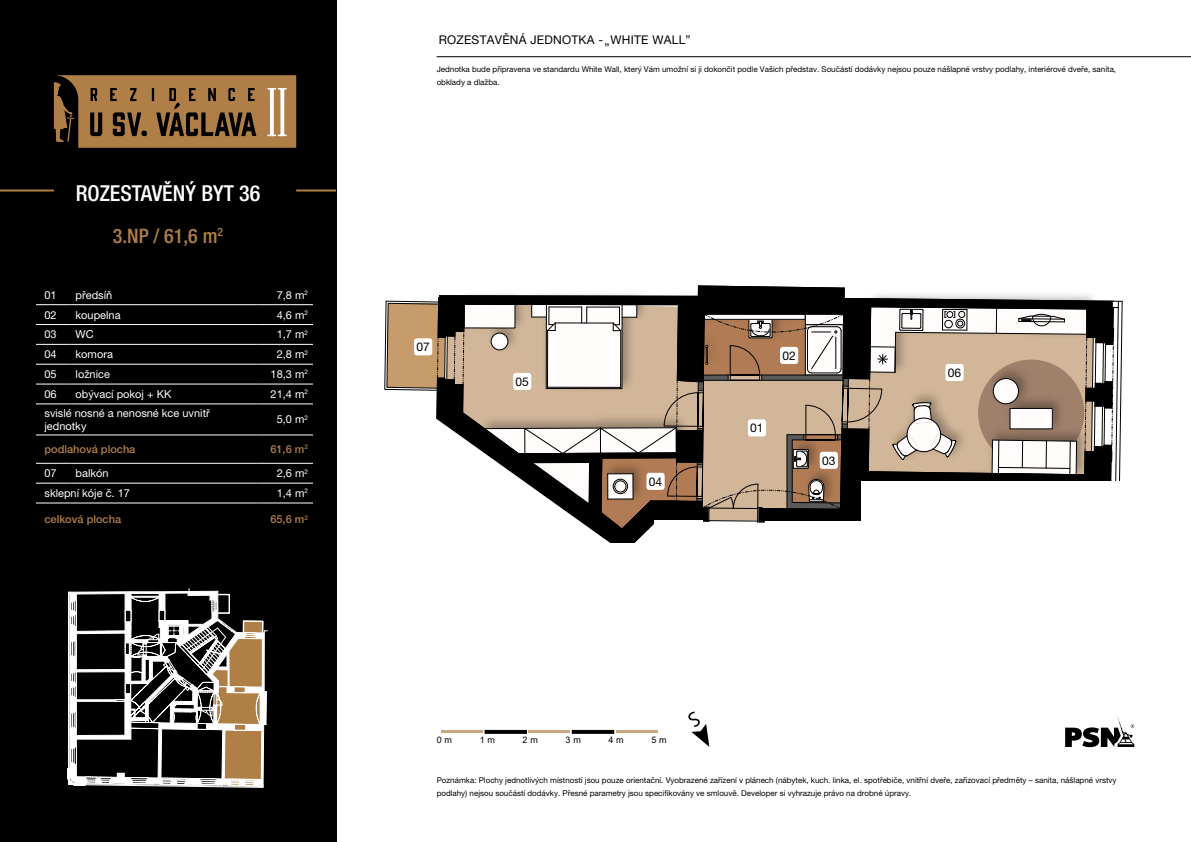
<style>
.page{position:relative;width:1191px;height:842px;background:#fff}
.page>*{position:absolute;margin:0;border:0;box-sizing:border-box;transform-origin:0 0}
.t1{font:500 condensed 22px "Helvetica Neue LT Pro";color:#fff}
.t2{font:500 condensed 20px "Helvetica Neue LT Pro";color:#b07f46}
.t3{font:12px "Helvetica Neue LT Pro";letter-spacing:.02em;color:#000}
.t4{font:11px/13.2px "Helvetica Neue LT Pro";color:#fff}
.t5{font:500 11px "Helvetica Neue LT Pro";color:#b07f46}
.t6{font:9px "Arial";color:#000}
.t7{font:8px/12.5px "Helvetica Neue LT Pro";color:#000}
</style>
<div class="page">
<svg style="left:1065px;top:717px;width:69px;height:30px"></svg>
<div style="left:0;top:0;width:336px;height:842px;background:#000"></div>
<hr style="left:437px;top:56px;width:754px;height:1px;background:#000">
<svg style="left:384px;top:56px;width:738px;height:487px"></svg>
<div style="left:861px;top:481px;width:273px;height:123px;background:#fff"></div>
<div style="left:422px;top:271px;width:16px;height:25px;background:#fff"></div>
<hr style="left:441px;top:730px;width:42px;height:3px;background:#c9a780">
<hr style="left:528px;top:730px;width:42px;height:3px;background:#c9a780">
<hr style="left:485px;top:730px;width:42px;height:3px;background:#000">
<hr style="left:572px;top:730px;width:42px;height:3px;background:#000">
<hr style="left:616px;top:730px;width:41px;height:3px;background:#c9a780">
<svg style="left:688px;top:711px;width:21px;height:36px"></svg>
<svg style="left:54px;top:75px;width:242px;height:73px"></svg>
<hr style="left:296px;top:189px;width:40px;height:2px;background:#b07f46">
<hr style="left:0;top:189px;width:54px;height:2px;background:#b07f46">
<svg style="left:68px;top:589px;width:199px;height:199px"></svg>
<hr style="left:36px;top:304px;width:35px;height:1px;background:#fff">
<hr style="left:71px;top:304px;width:187px;height:1px;background:#fff">
<hr style="left:258px;top:304px;width:55px;height:1px;background:#fff">
<hr style="left:36px;top:324px;width:35px;height:1px;background:#fff">
<hr style="left:71px;top:324px;width:187px;height:1px;background:#fff">
<hr style="left:258px;top:324px;width:55px;height:1px;background:#fff">
<hr style="left:36px;top:344px;width:35px;height:1px;background:#fff">
<hr style="left:71px;top:344px;width:187px;height:1px;background:#fff">
<hr style="left:258px;top:344px;width:55px;height:1px;background:#fff">
<hr style="left:36px;top:364px;width:35px;height:1px;background:#fff">
<hr style="left:71px;top:364px;width:187px;height:1px;background:#fff">
<hr style="left:258px;top:364px;width:55px;height:1px;background:#fff">
<hr style="left:36px;top:384px;width:35px;height:1px;background:#fff">
<hr style="left:71px;top:384px;width:187px;height:1px;background:#fff">
<hr style="left:258px;top:384px;width:55px;height:1px;background:#fff">
<hr style="left:36px;top:403px;width:35px;height:1px;background:#fff">
<hr style="left:71px;top:403px;width:187px;height:1px;background:#fff">
<hr style="left:258px;top:403px;width:55px;height:1px;background:#fff">
<hr style="left:36px;top:434px;width:35px;height:1px;background:#fff">
<hr style="left:71px;top:434px;width:187px;height:1px;background:#fff">
<hr style="left:258px;top:434px;width:55px;height:1px;background:#fff">
<hr style="left:36px;top:463px;width:35px;height:1px;background:#fff">
<hr style="left:71px;top:463px;width:187px;height:1px;background:#fff">
<hr style="left:258px;top:463px;width:55px;height:1px;background:#fff">
<hr style="left:36px;top:483px;width:35px;height:1px;background:#fff">
<hr style="left:71px;top:483px;width:187px;height:1px;background:#fff">
<hr style="left:258px;top:483px;width:55px;height:1px;background:#fff">
<hr style="left:36px;top:502px;width:35px;height:1px;background:#fff">
<hr style="left:71px;top:502px;width:187px;height:1px;background:#fff">
<hr style="left:258px;top:502px;width:55px;height:1px;background:#fff">
<div style="left:748px;top:419px;width:18px;height:17px;background:#fff;border-radius:3px"></div>
<div style="left:780px;top:347px;width:18px;height:17px;background:#fff;border-radius:3px"></div>
<div style="left:819px;top:452px;width:19px;height:17px;background:#fff;border-radius:3px"></div>
<div style="left:646px;top:473px;width:18px;height:17px;background:#fff;border-radius:3px"></div>
<div style="left:513px;top:373px;width:18px;height:17px;background:#fff;border-radius:3px"></div>
<div style="left:945px;top:364px;width:18px;height:17px;background:#fff;border-radius:3px"></div>
<div style="left:414px;top:338px;width:18px;height:17px;background:#fff;border-radius:3px"></div>
<h1 class="t1" style="left:76px;top:180px;width:186px">ROZESTAVĚNÝ BYT 36</h1>
<h2 class="t2" style="left:113px;top:224px;width:112px">3.NP / 61,6 m<sup>2</sup></h2>
<h3 class="t4" style="left:45px;top:288px;width:14px">01</h3>
<h3 class="t4" style="left:76px;top:288px;width:38px">předsíň</h3>
<h3 class="t4" style="left:277px;top:288px;width:33px">7,8 m<sup>2</sup></h3>
<h3 class="t4" style="left:45px;top:308px;width:14px">02</h3>
<h3 class="t4" style="left:76px;top:308px;width:47px">koupelna</h3>
<h3 class="t4" style="left:277px;top:308px;width:33px">4,6 m<sup>2</sup></h3>
<h3 class="t4" style="left:45px;top:328px;width:14px">03</h3>
<h3 class="t4" style="left:76px;top:328px;width:20px">WC</h3>
<h3 class="t4" style="left:277px;top:328px;width:33px">1,7 m<sup>2</sup></h3>
<h3 class="t4" style="left:45px;top:348px;width:14px">04</h3>
<h3 class="t4" style="left:76px;top:348px;width:39px">komora</h3>
<h3 class="t4" style="left:277px;top:348px;width:33px">2,8 m<sup>2</sup></h3>
<h3 class="t4" style="left:45px;top:367px;width:14px">05</h3>
<h3 class="t4" style="left:76px;top:367px;width:36px">ložnice</h3>
<h3 class="t4" style="left:270px;top:367px;width:39px">18,3 m<sup>2</sup></h3>
<h3 class="t4" style="left:45px;top:387px;width:14px">06</h3>
<h3 class="t4" style="left:76px;top:387px;width:97px">obývací pokoj + KK</h3>
<h3 class="t4" style="left:270px;top:387px;width:39px">21,4 m<sup>2</sup></h3>
<h3 class="t4" style="left:45px;top:406px;width:167px">svislé nosné a nenosné kce uvnitř jednotky</h3>
<h3 class="t4" style="left:277px;top:413px;width:33px">5,0 m<sup>2</sup></h3>
<h3 class="t5" style="left:45px;top:443px;width:92px">podlahová plocha</h3>
<h3 class="t5" style="left:270px;top:443px;width:39px">61,6 m<sup>2</sup></h3>
<h3 class="t4" style="left:45px;top:466px;width:14px">07</h3>
<h3 class="t4" style="left:76px;top:466px;width:35px">balkón</h3>
<h3 class="t4" style="left:277px;top:466px;width:33px">2,6 m<sup>2</sup></h3>
<h3 class="t4" style="left:45px;top:486px;width:87px">sklepní kóje č. 17</h3>
<h3 class="t4" style="left:277px;top:486px;width:33px">1,4 m<sup>2</sup></h3>
<h3 class="t5" style="left:45px;top:513px;width:78px">celková plocha</h3>
<h3 class="t5" style="left:270px;top:513px;width:39px">65,6 m<sup>2</sup></h3>
<h3 class="t3" style="left:439px;top:33px;width:253px">ROZESTAVĚNÁ JEDNOTKA - WHITE WALL”</h3>
<h3 class="t3" style="left:604px;top:40px;width:7px">”</h3>
<p class="t7" style="left:437px;top:63px;width:681px">Jednotka bude připravena ve standardu White Wall, který Vám umožní si ji dokončit podle Vašich představ. Součástí dodávky nejsou pouze nášlapné vrstvy podlahy, interiérové dveře, sanita, obklady a dlažba.</p>
<h3 class="t3" style="left:416px;top:340px;width:15px">07</h3>
<h3 class="t3" style="left:515px;top:374px;width:15px">05</h3>
<h3 class="t3" style="left:649px;top:474px;width:15px">04</h3>
<h3 class="t3" style="left:782px;top:348px;width:15px">02</h3>
<h3 class="t3" style="left:750px;top:421px;width:15px">01</h3>
<h3 class="t3" style="left:822px;top:453px;width:15px">03</h3>
<p class="t6" style="left:437px;top:734px;width:17px">0 m</p>
<p class="t6" style="left:479px;top:734px;width:17px">1 m</p>
<p class="t6" style="left:522px;top:734px;width:17px">2 m</p>
<p class="t6" style="left:565px;top:734px;width:17px">3 m</p>
<p class="t6" style="left:608px;top:734px;width:17px">4 m</p>
<p class="t6" style="left:651px;top:734px;width:17px">5 m</p>
<h3 class="t3" style="left:947px;top:365px;width:15px">06</h3>
<p class="t7" style="left:437px;top:774px;width:681px">Poznámka: Plochy jednotlivých místností jsou pouze orientační. Vyobrazené zařízení v plánech (nábytek, kuch. linka, el. spotřebiče, vnitřní dveře, zařizovací předměty – sanita, nášlapné vrstvy podlahy) nejsou součástí dodávky. Přesné parametry jsou specifikovány ve smlouvě. Developer si vyhrazuje právo na drobné úpravy.</p>
</div>
